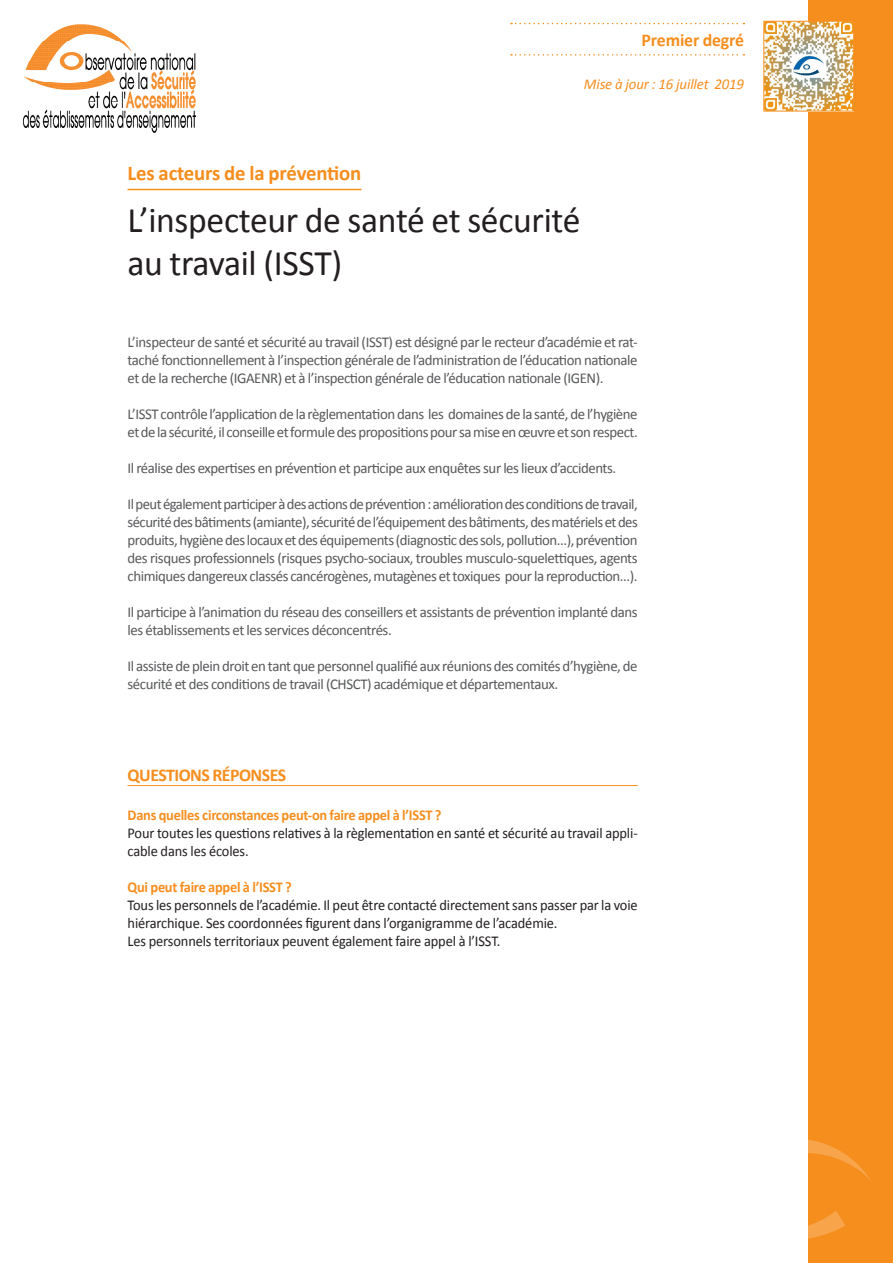
<style>
.page{position:relative;width:893px;height:1263px;background:#fff}
.page>*{position:absolute;margin:0;border:0;box-sizing:border-box;transform-origin:0 0}
.t1{font:36px/43.2px "Calibri";letter-spacing:-.01em;color:#231f20}
.t2{font:700 21px "Calibri";color:#f68e1e}
.t3{font:700 18px "Calibri";letter-spacing:-.03em;color:#f68e1e}
.t4{font:700 18px "Calibri";letter-spacing:-.01em;color:#f68e1e}
.t5{font:15px/18px "Calibri";letter-spacing:-.03em;color:#57585a}
.t6{font:15px/18px "Calibri";letter-spacing:-.01em;color:#231f20;scale:.96 1}
.t7{font:700 15px "Calibri";letter-spacing:-.02em;color:#f68e1e;scale:.96 1}
.t8{font:italic 15px "Calibri";letter-spacing:-.01em;color:#f68e1e}
</style>
<div class="page">
<div style="left:808px;top:0;width:85px;height:1263px;background:#f68e1e"></div>
<svg style="left:808px;top:1139px;width:63px;height:100px"></svg>
<hr style="left:128px;top:785px;width:510px;height:1px;background:#f68e1e">
<svg style="left:511px;top:23px;width:233px;height:1px"></svg>
<svg style="left:511px;top:54px;width:233px;height:2px"></svg>
<img style="left:22px;top:24px;width:173px;height:108px">
<img style="left:766px;top:23px;width:86px;height:86px">
<div style="left:764px;top:21px;width:90px;height:90px;border:1px solid #f68e1e"></div>
<hr style="left:128px;top:189px;width:234px;height:1px;background:#f68e1e">
<p class="t4" style="left:642px;top:28px;width:104px">Premier degré</p>
<p class="t8" style="left:584px;top:74px;width:162px">Mise à jour : 16 juillet 2019</p>
<p class="t2" style="left:128px;top:160px;width:235px">Les acteurs de la prévention</p>
<p class="t1" style="left:128px;top:199px;width:454px">L’inspecteur de santé et sécurité au travail (ISST)</p>
<p class="t5" style="left:128px;top:333px;width:512px;text-align:justify">L’inspecteur de santé et sécurité au travail (ISST) est désigné par le recteur d’académie et rat&shy;taché fonctionnellement à l’inspection générale de l’administration de l’éducation nationale et de la recherche (IGAENR) et à l’inspection générale de l’éducation nationale (IGEN).</p>
<p class="t5" style="left:128px;top:405px;width:512px">L’ISST contrôle l’application de la règlementation dans les domaines de la santé, de l’hygiène et de la sécurité, il conseille et formule des propositions pour sa mise en œuvre et son respect.</p>
<p class="t5" style="left:128px;top:459px;width:490px">Il réalise des expertises en prévention et participe aux enquêtes sur les lieux d’accidents.</p>
<p class="t5" style="left:128px;top:495px;width:512px;text-align:justify">Il peut également participer à des actions de prévention : amélioration des conditions de travail, sécurité des bâtiments (amiante), sécurité de l’équipement des bâtiments, des matériels et des produits, hygiène des locaux et des équipements (diagnostic des sols, pollution...), prévention des risques professionnels (risques psycho-sociaux, troubles musculo-squelettiques, agents chimiques dangereux classés cancérogènes, mutagènes et toxiques pour la reproduction...).</p>
<p class="t5" style="left:128px;top:603px;width:512px">Il participe à l’animation du réseau des conseillers et assistants de prévention implanté dans les établissements et les services déconcentrés.</p>
<p class="t5" style="left:128px;top:657px;width:512px">Il assiste de plein droit en tant que personnel qualifié aux réunions des comités d’hygiène, de sécurité et des conditions de travail (CHSCT) académique et départementaux.</p>
<p class="t3" style="left:128px;top:763px;width:160px">QUESTIONS RÉPONSES</p>
<p class="t7" style="left:128px;top:805px;width:329px">Dans quelles circonstances peut-on faire appel à l’ISST ?</p>
<p class="t6" style="left:128px;top:824px;width:533px">Pour toutes les questions relatives à la règlementation en santé et sécurité au travail appli&shy;cable dans les écoles.</p>
<p class="t7" style="left:128px;top:877px;width:173px">Qui peut faire appel à l’ISST ?</p>
<p class="t6" style="left:128px;top:896px;width:533px">Tous les personnels de l’académie. Il peut être contacté directement sans passer par la voie hiérarchique. Ses coordonnées figurent dans l’organigramme de l’académie.</p>
<p class="t6" style="left:128px;top:932px;width:390px">Les personnels territoriaux peuvent également faire appel à l’ISST.</p>
</div>
